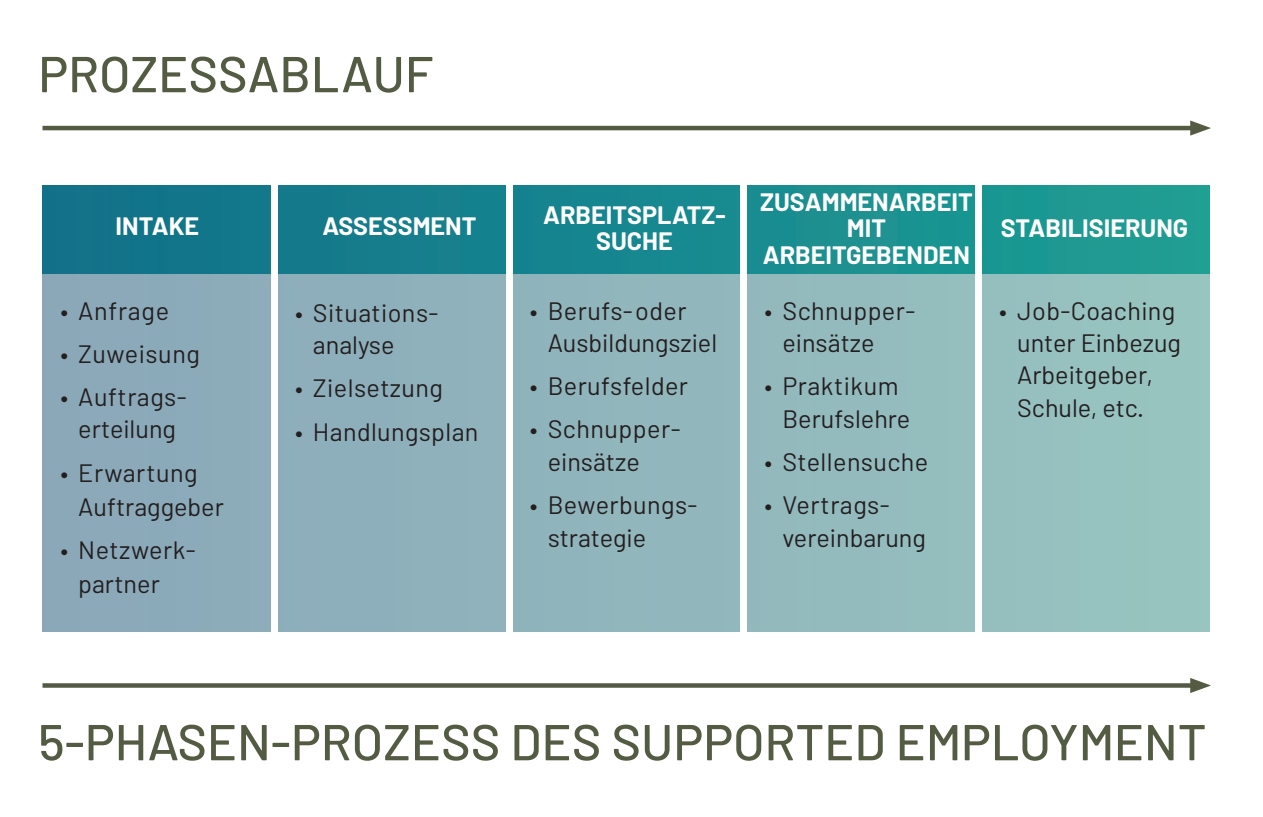
<style>
.page{position:relative;width:1263px;height:817px;background:#fff}
.page>*{position:absolute;margin:0;border:0;box-sizing:border-box;transform-origin:0 0}
.t1{font:500 50.4px "Barlow";color:#535c43}
.t2{font:25.2px/32.4px "Barlow";letter-spacing:.015em;color:#231f20}
.t3{font:700 25.2px/26.2px "Barlow";color:#fff;text-align:center}
</style>
<div class="page">
<div style="left:43px;top:185px;width:1170px;height:446px;background:linear-gradient(to right,#12708a,#1e9e94)"></div>
<div style="left:43px;top:274px;width:228px;height:357px;background:#8baab9"></div>
<div style="left:277px;top:274px;width:229px;height:357px;background:#8dafbb"></div>
<div style="left:512px;top:274px;width:228px;height:357px;background:#91b6bc"></div>
<div style="left:747px;top:274px;width:228px;height:357px;background:#93bbbe"></div>
<div style="left:982px;top:274px;width:228px;height:357px;background:#96c2bf"></div>
<hr style="left:43px;top:126px;width:1155px;height:4px;background:#535c43">
<svg style="left:1190px;top:120px;width:21px;height:16px"></svg>
<svg style="left:43px;top:683px;width:1147px;height:4px;background:#5d654e"></svg>
<svg style="left:1190px;top:678px;width:21px;height:15px"></svg>
<div style="left:271px;top:177px;width:6px;height:468px;background:#fff"></div>
<div style="left:506px;top:177px;width:6px;height:468px;background:#fff"></div>
<div style="left:740px;top:177px;width:7px;height:468px;background:#fff"></div>
<div style="left:975px;top:177px;width:7px;height:468px;background:#fff"></div>
<div style="left:1210px;top:177px;width:6px;height:468px;background:#fff"></div>
<h1 class="t1" style="left:38px;top:42px;width:397px">PROZESSABLAUF</h1>
<p class="t3" style="left:115px;top:212px;width:85px">INTAKE</p>
<p class="t3" style="left:323px;top:212px;width:156px">ASSESSMENT</p>
<p class="t3" style="left:543px;top:201px;width:184px">ARBEITSPLATZ-<br>SUCHE</p>
<p class="t2" style="left:60px;top:293px;width:110px">• Anfrage</p>
<p class="t2" style="left:60px;top:336px;width:141px">• Zuweisung</p>
<p class="t2" style="left:60px;top:380px;width:128px;text-align:center">• Auftrags&shy;erteilung</p>
<p class="t2" style="left:78px;top:454px;width:147px;line-height:34.2px;text-indent:-18px">• Erwartung<br>Auftraggeber</p>
<p class="t2" style="left:78px;top:532px;width:119px;line-height:34.2px;text-indent:-18px">• Netzwerk&shy;partner</p>
<p class="t2" style="left:313px;top:295px;width:127px;text-indent:-18px">• Situations&shy;analyse</p>
<p class="t2" style="left:295px;top:371px;width:149px">• Zielsetzung</p>
<p class="t2" style="left:295px;top:414px;width:185px">• Handlungsplan</p>
<p class="t2" style="left:548px;top:293px;width:171px;text-indent:-18px">• Berufs-oder<br>Ausbildungsziel</p>
<p class="t2" style="left:530px;top:369px;width:160px">• Berufsfelder</p>
<p class="t2" style="left:548px;top:412px;width:134px;text-indent:-18px">• Schnupper&shy;einsätze</p>
<p class="t2" style="left:548px;top:488px;width:151px;text-indent:-18px">• Bewerbungs&shy;strategie</p>
<p class="t3" style="left:760px;top:188px;width:214px">ZUSAMMENARBEIT<br>MIT<br>ARBEITGEBENDEN</p>
<p class="t2" style="left:782px;top:293px;width:134px;text-indent:-18px">• Schnupper&shy;einsätze</p>
<p class="t2" style="left:782px;top:369px;width:129px;text-indent:-18px">• Praktikum<br>Berufslehre</p>
<p class="t2" style="left:764px;top:444px;width:165px">• Stellensuche</p>
<p class="t2" style="left:782px;top:488px;width:145px;text-indent:-18px">• Vertrags&shy;vereinbarung</p>
<p class="t3" style="left:1001px;top:214px;width:189px">STABILISIERUNG</p>
<p class="t2" style="left:1017px;top:293px;width:165px;text-indent:-18px">• Job-Coaching unter Einbezug<br>Arbeitgeber,<br>Schule, etc.</p>
<h1 class="t1" style="left:38px;top:709px;width:1170px">5-PHASEN-PROZESS DES SUPPORTED EMPLOYMENT</h1>
</div>
